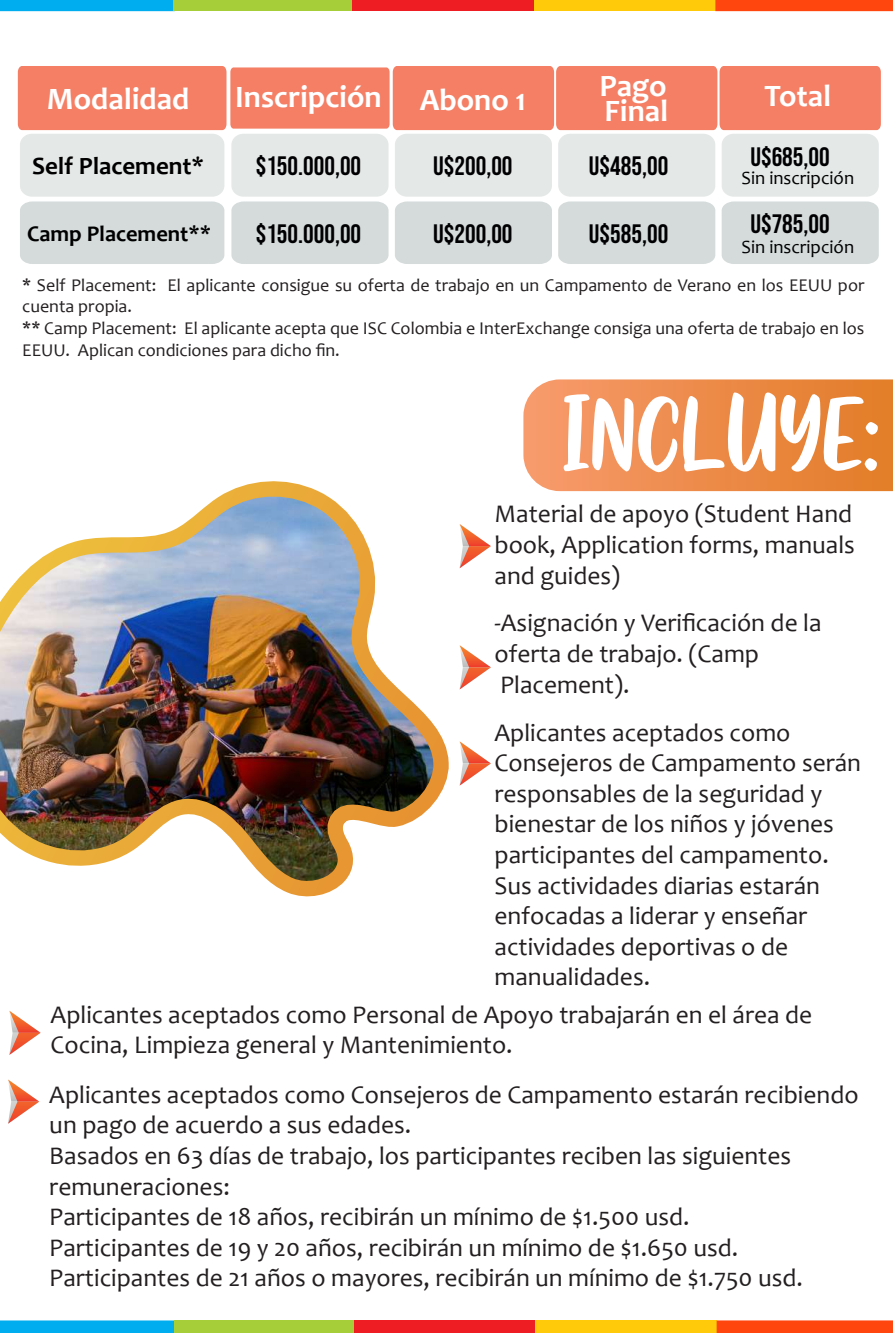
<style>
.page{position:relative;width:893px;height:1333px;background:#fff}
.page>*{position:absolute;margin:0;border:0;box-sizing:border-box;transform-origin:0 0}
.t1{font:108.75px "Sweet Talk";color:#fff}
.t2{font:700 31.2px/24.9px "Candara";color:#fff}
.t3{font:26.55px "Bebas Neue";color:#000002}
.t4{font:25.5px/30.6px "Candara";color:#231f20}
.t5{font:700 24.9px "Candara";color:#000001}
.t6{font:700 22.5px "Candara";color:#000001}
.t7{font:18.75px "Candara";color:#000001}
.t8{font:18px/21.6px "Candara";color:#231f20}
</style>
<div class="page">
<div style="left:0;top:0;width:173px;height:11px;background:#00aeef"></div>
<div style="left:173px;top:0;width:181px;height:11px;background:#a6ce39"></div>
<div style="left:353px;top:0;width:181px;height:11px;background:#ee1d23"></div>
<div style="left:534px;top:0;width:181px;height:11px;background:#feca0a"></div>
<div style="left:715px;top:0;width:178px;height:11px;background:#ff460f"></div>
<svg style="left:0;top:1320px;width:174px;height:12px;background:#0ab1ef"></svg>
<div style="left:174px;top:1320px;width:182px;height:12px;background:#a6ce39"></div>
<div style="left:354px;top:1320px;width:181px;height:12px;background:#ee1d23"></div>
<div style="left:535px;top:1319px;width:182px;height:13px;background:#feca0a"></div>
<svg style="left:717px;top:1320px;width:176px;height:12px;background:#ff4c17"></svg>
<div style="left:20px;top:201px;width:204px;height:63px;background:#d4dbda"></div>
<div style="left:20px;top:134px;width:204px;height:63px;background:#e4e8e7;border-radius:12px"></div>
<div style="left:231px;top:201px;width:158px;height:63px;background:#d4dbda"></div>
<div style="left:231px;top:134px;width:158px;height:63px;background:#e4e8e7;border-radius:12px"></div>
<div style="left:395px;top:201px;width:157px;height:63px;background:#d4dbda"></div>
<div style="left:395px;top:134px;width:157px;height:63px;background:#e4e8e7;border-radius:12px"></div>
<div style="left:558px;top:201px;width:157px;height:63px;background:#d4dbda"></div>
<div style="left:558px;top:134px;width:157px;height:63px;background:#e4e8e7;border-radius:12px"></div>
<div style="left:18px;top:66px;width:863px;height:64px;background:#f47f65"></div>
<div style="left:722px;top:201px;width:157px;height:63px;background:#d4dbda"></div>
<div style="left:722px;top:134px;width:157px;height:63px;background:#e4e8e7;border-radius:12px"></div>
<img style="left:0;top:481px;width:449px;height:416px">
<svg style="left:523px;top:379px;width:370px;height:112px;background:#ed8e4f"></svg>
<svg style="left:460px;top:524px;width:31px;height:44px"></svg>
<svg style="left:460px;top:645px;width:31px;height:44px"></svg>
<svg style="left:460px;top:741px;width:31px;height:44px"></svg>
<svg style="left:9px;top:1011px;width:32px;height:43px"></svg>
<svg style="left:8px;top:1079px;width:31px;height:44px"></svg>
<p class="t2" style="left:47px;top:86px;width:144px">Modalidad</p>
<p class="t2" style="left:235px;top:84px;width:292px">Inscripción Abono 1</p>
<p class="t2" style="left:599px;top:73px;width:70px">Pago<br>Final</p>
<p class="t2" style="left:764px;top:82px;width:68px">Total</p>
<p class="t3" style="left:589px;top:151px;width:81px">U$485,00</p>
<p class="t3" style="left:750px;top:142px;width:81px">U$685,00</p>
<p class="t5" style="left:32px;top:150px;width:174px">Self Placement*</p>
<p class="t3" style="left:256px;top:151px;width:107px">$150.000,00</p>
<p class="t3" style="left:433px;top:151px;width:81px">U$200,00</p>
<p class="t7" style="left:741px;top:166px;width:114px">Sin inscripción</p>
<p class="t3" style="left:750px;top:209px;width:81px">U$785,00</p>
<p class="t3" style="left:433px;top:218px;width:81px">U$200,00</p>
<p class="t6" style="left:27px;top:219px;width:186px">Camp Placement**</p>
<p class="t3" style="left:256px;top:218px;width:107px">$150.000,00</p>
<p class="t3" style="left:589px;top:218px;width:81px">U$585,00</p>
<p class="t7" style="left:741px;top:235px;width:114px">Sin inscripción</p>
<p class="t8" style="left:22px;top:274px;width:844px">* Self Placement: El aplicante consigue su oferta de trabajo en un Campamento de Verano en los EEUU por cuenta propia.<br>** Camp Placement: El aplicante acepta que ISC Colombia e InterExchange consiga una oferta de trabajo en los EEUU. Aplican condiciones para dicho fin.</p>
<h1 class="t1" style="left:561px;top:374px;width:320px">INCLUYE:</h1>
<p class="t4" style="left:494px;top:498px;width:362px;text-align:justify">Material de apoyo (Student Hand book, Application forms, manuals and guides)</p>
<p class="t4" style="left:494px;top:607px;width:329px">-Asignación y Verificación de la oferta de trabajo. (Camp<br>Placement).</p>
<p class="t4" style="left:494px;top:716px;width:368px">Aplicantes aceptados como<br>Consejeros de Campamento serán responsables de la seguridad y bienestar de los niños y jóvenes participantes del campamento.<br>Sus actividades diarias estarán enfocadas a liderar y enseñar actividades deportivas o de manualidades.</p>
<p class="t4" style="left:51px;top:998px;width:763px">Aplicantes aceptados como Personal de Apoyo trabajarán en el área de<br>Cocina, Limpieza general y Mantenimiento.</p>
<p class="t4" style="left:49px;top:1078px;width:811px">Aplicantes aceptados como Consejeros de Campamento estarán recibiendo un pago de acuerdo a sus edades.<br>Basados en 63 días de trabajo, los participantes reciben las siguientes remuneraciones:<br>Participantes de 18 años, recibirán un mínimo de $1.500 usd.<br>Participantes de 19 y 20 años, recibirán un mínimo de $1.650 usd.<br>Participantes de 21 años o mayores, recibirán un mínimo de $1.750 usd.</p>
</div>
